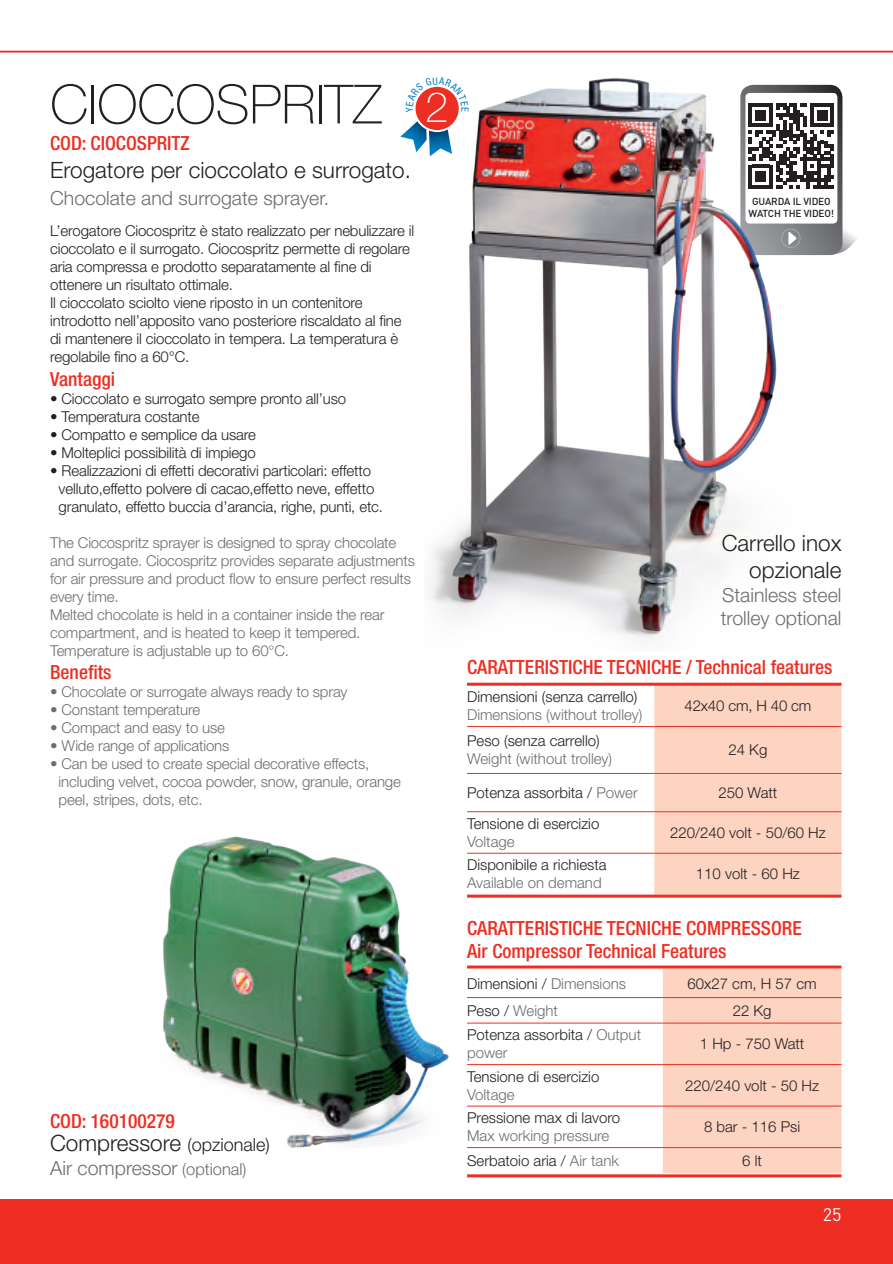
<style>
.page{position:relative;width:893px;height:1264px;background:#fff}
.page>*{position:absolute;margin:0;border:0;box-sizing:border-box;transform-origin:0 0}
.t1{font:100 54px "Helvetica Neue LT Std";color:#231f20}
.t2{font:100 42px "Helvetica Neue LT Std";color:#fff}
.t3{font:300 22.5px/27px "Helvetica Neue LT Std";color:#231f20;text-align:right}
.t4{font:500 condensed 19.5px/23.4px "Helvetica Neue LT Std";color:#ee2e22}
.t5{font:300 19.5px/23.4px "Helvetica Neue LT Std";color:#6c6d70}
.t6{font:18px "DIN";color:#fff}
.t7{font:300 15px/18px "Helvetica Neue LT Std";letter-spacing:-.01em;color:#231f20}
.t8{font:300 15px/18px "Helvetica Neue LT Std";letter-spacing:-.01em;color:#6c6d70}
.t9{font:500 10.05px/12.1px "DIN";letter-spacing:-.015em;color:#231f20;text-align:center}
.s1{font-size:18px}
.s2{font-size:16.5px}
.s3{color:#6c6d70}
.s4{color:#231f20}
</style>
<div class="page">
<svg style="left:811px;top:85px;width:46px;height:170px"></svg>
<div style="left:662px;top:968px;width:179px;height:204px;background:#fcd4c1"></div>
<hr style="left:467px;top:996px;width:195px;height:1px;background:#ee2e22">
<hr style="left:662px;top:996px;width:179px;height:1px;background:#ee2e22">
<hr style="left:467px;top:1022px;width:195px;height:1px;background:#ee2e22">
<hr style="left:662px;top:1022px;width:179px;height:1px;background:#ee2e22">
<hr style="left:467px;top:1063px;width:195px;height:1px;background:#ee2e22">
<hr style="left:662px;top:1063px;width:179px;height:1px;background:#ee2e22">
<hr style="left:467px;top:1105px;width:195px;height:1px;background:#ee2e22">
<hr style="left:662px;top:1105px;width:179px;height:1px;background:#ee2e22">
<hr style="left:467px;top:1146px;width:195px;height:1px;background:#ee2e22">
<hr style="left:662px;top:1146px;width:179px;height:1px;background:#ee2e22">
<div style="left:0;top:1199px;width:892px;height:64px;background:#ee2e22"></div>
<div style="left:654px;top:685px;width:187px;height:209px;background:#fcd4c1"></div>
<hr style="left:467px;top:726px;width:187px;height:1px;background:#ee2e22">
<hr style="left:654px;top:726px;width:187px;height:1px;background:#ee2e22">
<hr style="left:467px;top:773px;width:187px;height:1px;background:#ee2e22">
<hr style="left:654px;top:773px;width:187px;height:1px;background:#ee2e22">
<hr style="left:467px;top:852px;width:187px;height:1px;background:#ee2e22">
<hr style="left:654px;top:852px;width:187px;height:1px;background:#ee2e22">
<hr style="left:467px;top:811px;width:187px;height:1px;background:#ee2e22">
<hr style="left:654px;top:811px;width:187px;height:1px;background:#ee2e22">
<hr style="left:467px;top:682px;width:374px;height:3px;background:#ee2e22">
<hr style="left:467px;top:894px;width:374px;height:3px;background:#ee2e22">
<hr style="left:467px;top:1174px;width:374px;height:3px;background:#ee2e22">
<hr style="left:467px;top:965px;width:374px;height:3px;background:#ee2e22">
<hr style="left:0;top:51px;width:892px;height:1px;background:#ee2e22">
<img style="left:163px;top:836px;width:286px;height:312px">
<img style="left:424px;top:50px;width:387px;height:591px">
<svg style="left:400px;top:77px;width:68px;height:85px"></svg>
<h1 class="t1" style="left:50px;top:73px;width:333px">CIOCOSPRITZ</h1>
<h3 class="t4" style="left:50px;top:131px;width:141px">COD: CIOCOSPRITZ</h3>
<h3 class="t3" style="left:50px;top:156px;width:362px">Erogatore per cioccolato e surrogato.</h3>
<h3 class="t5" style="left:50px;top:186px;width:280px">Chocolate and surrogate sprayer.</h3>
<p class="t7" style="left:50px;top:221px;width:365px">L’erogatore Ciocospritz è stato realizzato per nebulizzare il cioccolato e il surrogato. Ciocospritz permette di regolare aria compressa e prodotto separatamente al fine di ottenere un risultato ottimale.<br>Il cioccolato sciolto viene riposto in un contenitore introdotto nell’apposito vano posteriore riscaldato al fine di mantenere il cioccolato in tempera. La temperatura è regolabile fino a 60°C.</p>
<h3 class="t4" style="left:50px;top:366px;width:66px">Vantaggi</h3>
<p class="t7" style="left:50px;top:389px;width:297px">• Cioccolato e surrogato sempre pronto all’uso</p>
<p class="t7" style="left:50px;top:407px;width:151px">• Temperatura costante</p>
<p class="t7" style="left:50px;top:425px;width:207px">• Compatto e semplice da usare</p>
<p class="t7" style="left:50px;top:443px;width:207px">• Molteplici possibilità di impiego</p>
<p class="t7" style="left:59px;top:461px;width:326px;text-indent:-9px">• Realizzazioni di effetti decorativi particolari: effetto velluto,effetto polvere di cacao,effetto neve, effetto granulato, effetto buccia d’arancia, righe, punti, etc.</p>
<p class="t8" style="left:50px;top:533px;width:366px">The Ciocospritz sprayer is designed to spray chocolate and surrogate. Ciocospritz provides separate adjustments for air pressure and product flow to ensure perfect results every time.<br>Melted chocolate is held in a container inside the rear compartment, and is heated to keep it tempered.<br>Temperature is adjustable up to 60°C.</p>
<h3 class="t4" style="left:50px;top:660px;width:63px">Benefits</h3>
<p class="t8" style="left:50px;top:682px;width:299px">• Chocolate or surrogate always ready to spray</p>
<p class="t8" style="left:50px;top:700px;width:151px">• Constant temperature</p>
<p class="t8" style="left:50px;top:718px;width:176px">• Compact and easy to use</p>
<p class="t8" style="left:50px;top:736px;width:181px">• Wide range of applications</p>
<p class="t8" style="left:59px;top:754px;width:344px;text-indent:-9px">• Can be used to create special decorative effects, including velvet, cocoa powder, snow, granule, orange peel, stripes, dots, etc.</p>
<h2 class="t2" style="left:425px;top:83px;width:25px">2</h2>
<h3 class="t4" style="left:50px;top:1108px;width:126px">COD: 160100279</h3>
<h3 class="t3" style="left:50px;top:1129px;width:221px">Compressore <span class="s1">(opzionale)</span></h3>
<h3 class="t5" style="left:50px;top:1155px;width:198px">Air compressor <span class="s2">(optional)</span></h3>
<p class="t9" style="left:748px;top:194px;width:87px">GUARDA IL VIDEO<br>WATCH THE VIDEO!</p>
<h3 class="t3" style="left:721px;top:529px;width:121px">Carrello inox opzionale</h3>
<h3 class="t5" style="left:720px;top:582px;width:122px">Stainless steel trolley optional</h3>
<h3 class="t4" style="left:467px;top:655px;width:367px">CARATTERISTICHE TECNICHE / Technical features</h3>
<p class="t7" style="left:467px;top:687px;width:172px">Dimensioni (senza carrello)</p>
<p class="t8" style="left:467px;top:705px;width:177px">Dimensions (without trolley)</p>
<p class="t7" style="left:467px;top:731px;width:134px">Peso (senza carrello)</p>
<p class="t8" style="left:467px;top:749px;width:147px">Weight (without trolley)</p>
<p class="t7" style="left:684px;top:696px;width:128px">42x40 cm, H 40 cm</p>
<p class="t7" style="left:728px;top:740px;width:40px">24 Kg</p>
<p class="t7" style="left:467px;top:783px;width:172px">Potenza assorbita / <span class="s3">Power</span></p>
<p class="t7" style="left:718px;top:783px;width:60px">250 Watt</p>
<p class="t7" style="left:467px;top:814px;width:134px">Tensione di esercizio</p>
<p class="t8" style="left:467px;top:832px;width:49px">Voltage</p>
<p class="t7" style="left:670px;top:823px;width:157px">220/240 volt - 50/60 Hz</p>
<p class="t7" style="left:467px;top:855px;width:141px">Disponibile a richiesta</p>
<p class="t8" style="left:467px;top:873px;width:136px">Available on demand</p>
<p class="t7" style="left:695px;top:864px;width:105px">110 volt - 60 Hz</p>
<h3 class="t4" style="left:467px;top:915px;width:336px">CARATTERISTICHE TECNICHE COMPRESSORE<br>Air Compressor Technical Features</h3>
<p class="t7" style="left:467px;top:973px;width:160px">Dimensioni / <span class="s3">Dimensions</span></p>
<p class="t7" style="left:687px;top:973px;width:131px">60x27 cm, H 57 cm</p>
<p class="t8" style="left:467px;top:1000px;width:92px"><span class="s4">Peso /</span> Weight</p>
<p class="t7" style="left:732px;top:1000px;width:40px">22 Kg</p>
<p class="t7" style="left:467px;top:1025px;width:175px">Potenza assorbita / <span class="s3">Output power</span></p>
<p class="t7" style="left:699px;top:1034px;width:106px">1 Hp - 750 Watt</p>
<p class="t7" style="left:467px;top:1066px;width:134px">Tensione di esercizio</p>
<p class="t8" style="left:467px;top:1084px;width:49px">Voltage</p>
<p class="t7" style="left:685px;top:1075px;width:135px">220/240 volt - 50 Hz</p>
<p class="t7" style="left:467px;top:1108px;width:155px">Pressione max di lavoro</p>
<p class="t8" style="left:467px;top:1126px;width:144px">Max working pressure</p>
<p class="t7" style="left:704px;top:1117px;width:98px">8 bar - 116 Psi</p>
<p class="t7" style="left:467px;top:1150px;width:153px">Serbatoio aria / <span class="s3">Air tank</span></p>
<p class="t7" style="left:742px;top:1150px;width:21px">6 lt</p>
<p class="t6" style="left:822px;top:1203px;width:20px">25</p>
</div>
